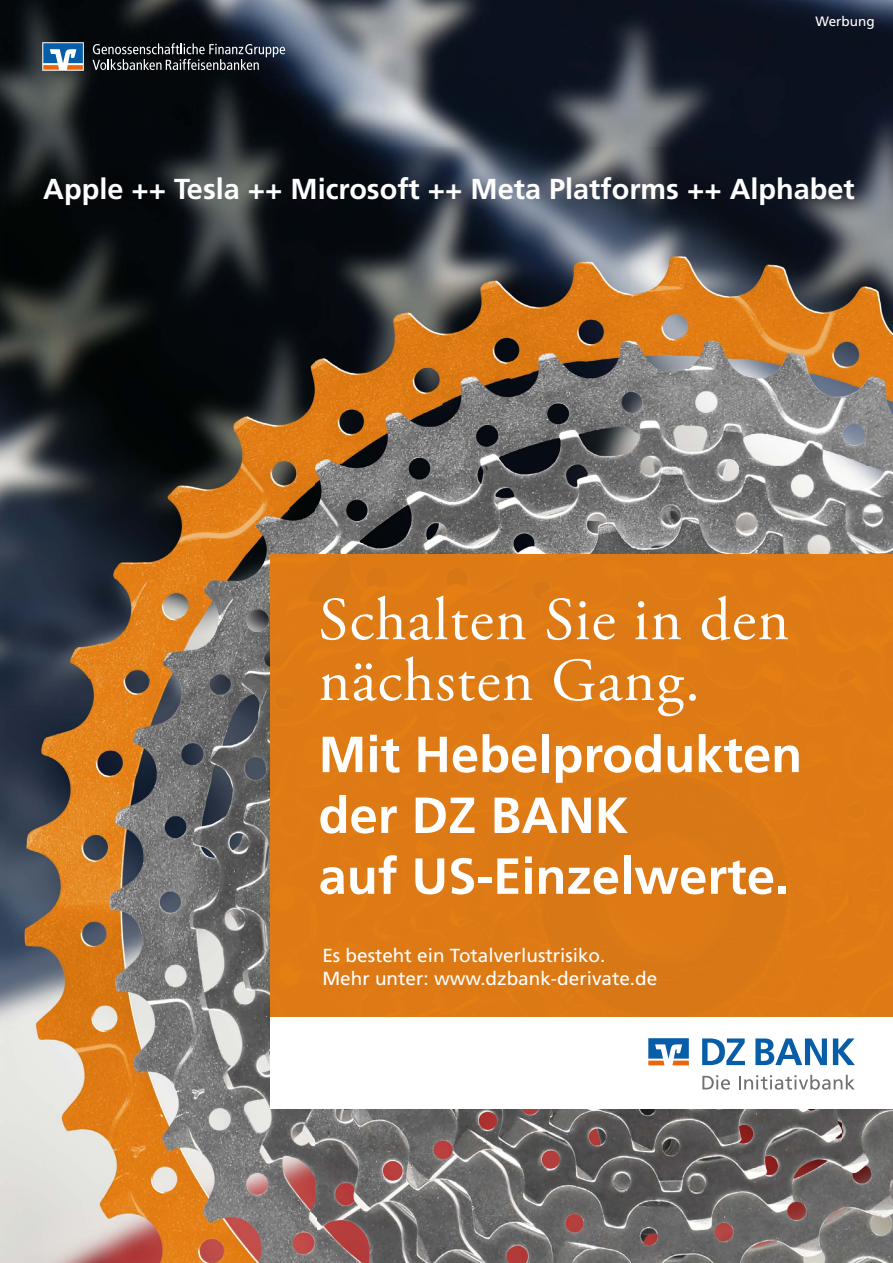
<style>
.page{position:relative;width:893px;height:1263px;background:#fff}
.page>*{position:absolute;margin:0;border:0;box-sizing:border-box;transform-origin:0 0}
.t1{font:60.9px/60.9px "Adobe Garamond Pro";letter-spacing:.02em;color:#fff}
.t2{font:700 50.7px/60.9px "Frutiger LT Std";color:#fff}
.t3{font:700 28.8px "Frutiger LT Std";color:#fff}
.t4{font:18.9px/22.8px "Frutiger LT Std";color:#fff}
.t5{font:13.5px "Frutiger LT Std";color:#fff}
</style>
<div class="page">
<img style="left:0;top:0;width:893px;height:147px">
<img style="left:0;top:147px;width:632px;height:266px">
<img style="left:632px;top:147px;width:261px;height:407px">
<img style="left:0;top:413px;width:316px;height:267px">
<img style="left:316px;top:413px;width:316px;height:141px">
<img style="left:0;top:680px;width:271px;height:266px">
<img style="left:0;top:946px;width:316px;height:317px">
<img style="left:316px;top:1109px;width:577px;height:154px">
<div style="left:271px;top:554px;width:622px;height:463px;background:#dd7a15"></div>
<div style="left:271px;top:1017px;width:622px;height:92px;background:#fff"></div>
<svg style="left:702px;top:1075px;width:28px;height:15px"></svg>
<svg style="left:739px;top:1075px;width:116px;height:15px"></svg>
<svg style="left:702px;top:1038px;width:43px;height:27px"></svg>
<svg style="left:833px;top:1038px;width:22px;height:27px"></svg>
<svg style="left:755px;top:1038px;width:72px;height:27px"></svg>
<svg style="left:648px;top:1038px;width:41px;height:27px"></svg>
<svg style="left:93px;top:43px;width:192px;height:27px;background:#3e4247"></svg>
<svg style="left:42px;top:42px;width:42px;height:29px"></svg>
<p class="t5" style="left:816px;top:14px;width:61px">Werbung</p>
<h3 class="t3" style="left:43px;top:172px;width:813px">Apple ++ Tesla ++ Microsoft ++ Meta Platforms ++ Alphabet</h3>
<h1 class="t1" style="left:319px;top:591px;width:472px">Schalten Sie in den nächsten Gang.</h1>
<h2 class="t2" style="left:319px;top:724px;width:485px">Mit Hebelprodukten der DZ BANK<br>auf US-Einzelwerte.</h2>
<p class="t4" style="left:322px;top:944px;width:336px">Es besteht ein Totalverlustrisiko.<br>Mehr unter: www.dzbank-derivate.de</p>
</div>
